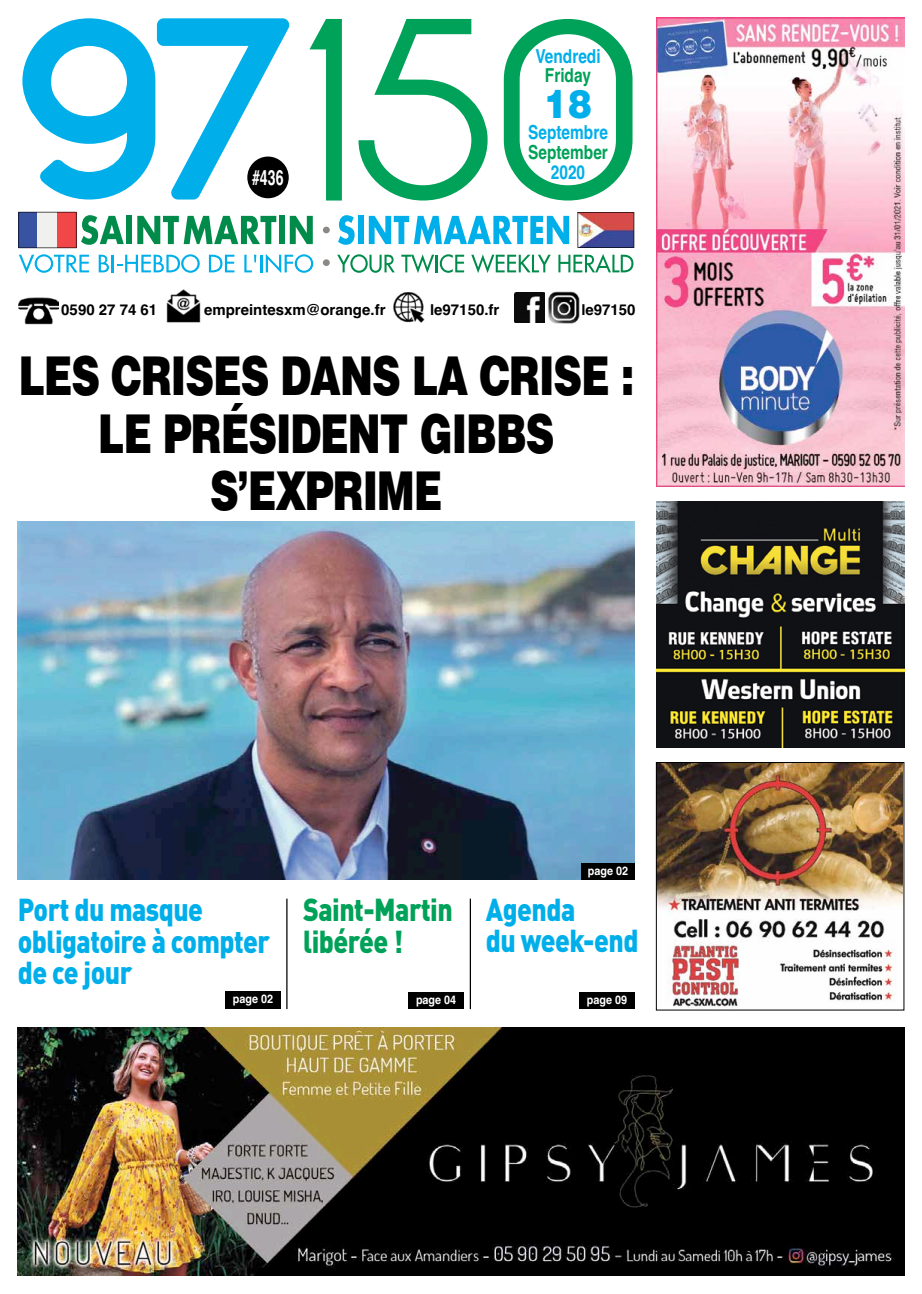
<style>
.page{position:relative;width:922px;height:1294px;background:#fff}
.page>*{position:absolute;margin:0;border:0;box-sizing:border-box;transform-origin:0 0}
.t1{font:900 53.5px/57.1px "Helvetica";letter-spacing:-.025em;color:#000;text-align:center;scale:.74 1}
.t2{font:900 39.25px "Helvetica";color:#00afea;scale:.9 1}
.t3{font:900 31.38px/31.4px "DIN Pro";letter-spacing:-.02em;color:#00afea;scale:.85 1}
.t4{font:900 31.38px/31.4px "DIN Pro";letter-spacing:-.02em;color:#00a158;scale:.85 1}
.t5{font:700 21.12px "Helvetica";color:#fff;scale:.67 1}
.t6{font:700 19.25px "Helvetica";color:#00afea;scale:.8 1}
.t7{font:700 19.25px "Helvetica";color:#00a158;scale:.8 1}
.t8{font:700 15px "Helvetica";color:#000}
.t9{font:700 11.88px "Helvetica";color:#fff;scale:.91 1}
</style>
<div class="page">
<img style="left:18px;top:521px;width:616px;height:358px">
<svg style="left:22px;top:18px;width:267px;height:181px"></svg>
<svg style="left:309px;top:19px;width:33px;height:181px"></svg>
<svg style="left:358px;top:19px;width:129px;height:181px"></svg>
<svg style="left:503px;top:19px;width:129px;height:181px"></svg>
<div style="left:247px;top:156px;width:41px;height:42px;background:#000;border-radius:50%"></div>
<hr style="left:286px;top:898px;width:1px;height:111px;background:#000">
<div style="left:225px;top:991px;width:56px;height:17px;background:#000"></div>
<div style="left:323px;top:259px;width:7px;height:7px;background:#8c8886;border-radius:50%"></div>
<div style="left:323px;top:227px;width:7px;height:6px;background:#8c8886;border-radius:50%"></div>
<div style="left:126px;top:216px;width:6px;height:28px;background:#008b4a"></div>
<svg style="left:137px;top:216px;width:139px;height:28px"></svg>
<div style="left:279px;top:216px;width:6px;height:28px;background:#008b4a"></div>
<svg style="left:290px;top:216px;width:23px;height:28px"></svg>
<svg style="left:338px;top:215px;width:16px;height:30px"></svg>
<div style="left:358px;top:216px;width:6px;height:28px;background:#00afea"></div>
<svg style="left:369px;top:216px;width:200px;height:28px"></svg>
<svg style="left:577px;top:212px;width:57px;height:36px;background:#996a82"></svg>
<svg style="left:19px;top:254px;width:70px;height:19px"></svg>
<svg style="left:99px;top:254px;width:101px;height:19px"></svg>
<svg style="left:209px;top:255px;width:25px;height:17px"></svg>
<svg style="left:244px;top:254px;width:69px;height:19px"></svg>
<svg style="left:337px;top:254px;width:58px;height:19px"></svg>
<svg style="left:401px;top:254px;width:63px;height:19px"></svg>
<svg style="left:471px;top:254px;width:79px;height:19px"></svg>
<svg style="left:558px;top:254px;width:75px;height:18px"></svg>
<svg style="left:18px;top:212px;width:106px;height:36px"></svg>
<img style="left:19px;top:297px;width:40px;height:28px">
<img style="left:393px;top:292px;width:32px;height:31px">
<img style="left:514px;top:291px;width:66px;height:32px">
<img style="left:166px;top:290px;width:35px;height:33px">
<hr style="left:469px;top:898px;width:2px;height:111px;background:#000">
<img style="left:18px;top:1027px;width:885px;height:248px">
<img style="left:656px;top:18px;width:248px;height:468px">
<div style="left:579px;top:991px;width:55px;height:17px;background:#000"></div>
<div style="left:408px;top:992px;width:55px;height:17px;background:#000"></div>
<div style="left:580px;top:863px;width:54px;height:17px;background:#000"></div>
<img style="left:656px;top:501px;width:247px;height:246px">
<img style="left:658px;top:764px;width:244px;height:244px">
<div style="left:656px;top:762px;width:248px;height:248px;border:1px solid #000"></div>
<p class="t5" style="left:252px;top:160px;width:48px">#436</p>
<p class="t6" style="left:535px;top:41px;width:83px">Vendredi</p>
<p class="t7" style="left:544px;top:60px;width:59px">Friday</p>
<p class="t6" style="left:528px;top:117px;width:101px">Septembre</p>
<p class="t7" style="left:528px;top:137px;width:101px">September</p>
<p class="t6" style="left:550px;top:156px;width:44px">2020</p>
<p class="t2" style="left:544px;top:78px;width:54px">18</p>
<p class="t8" style="left:61px;top:298px;width:97px">0590 27 74 61</p>
<p class="t8" style="left:204px;top:298px;width:183px">empreintesxm@orange.fr</p>
<p class="t8" style="left:430px;top:297px;width:71px">le97150.fr</p>
<p class="t8" style="left:581px;top:298px;width:56px">le97150</p>
<h1 class="t1" style="left:18px;top:346px;width:833px">LES CRISES DANS LA CRISE :<br>LE PRÉSIDENT GIBBS<br>S’EXPRIME</h1>
<p class="t9" style="left:587px;top:861px;width:46px">page 02</p>
<p class="t3" style="left:18px;top:890px;width:298px">Port du masque obligatoire à compter de ce jour</p>
<p class="t3" style="left:485px;top:889px;width:181px">Agenda<br>du week-end</p>
<p class="t4" style="left:303px;top:890px;width:177px">Saint-Martin libérée !</p>
<p class="t9" style="left:233px;top:989px;width:46px">page 02</p>
<p class="t9" style="left:416px;top:990px;width:46px">page 04</p>
<p class="t9" style="left:586px;top:989px;width:46px">page 09</p>
</div>
